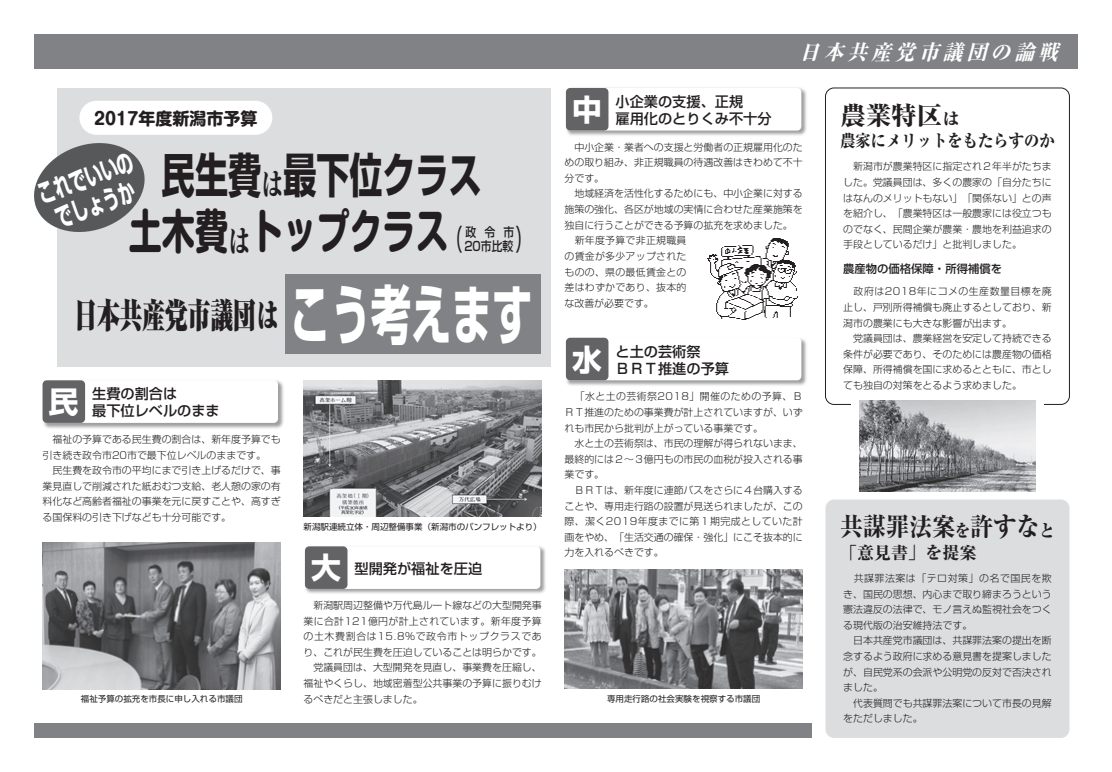
<style>
.page{position:relative;width:1112px;height:772px;background:#fff}
.page>*{position:absolute;margin:0;border:0;box-sizing:border-box;transform-origin:0 0}
.t1{font:700 47.3px "Shin Go Pro";color:#231f20;scale:.7 1}
.t2{font:700 47.3px "Shin M Go Pro";color:#231f20;scale:.7 1}
.t3{font:900 34px "Ryumin Pro";color:#231f20;scale:.67 1}
.t4{font:500 28.3px "Shin Go Pro";color:#231f20;scale:.5 1}
.t5{font:700 25.5px/28.3px "Shin Go Pro";color:#fff;text-align:center;scale:.65 1}
.t6{font:800 25.5px "Ryumin Pro";color:#231f20;scale:.9 1}
.t7{font:800 25.5px "Ryumin Pro";color:#231f20}
.t8{font:italic 800 21.1px "Ryumin Pro";color:#fff;scale:.94 1}
.t9{font:800 17px "Ryumin Pro";color:#231f20;scale:.9 1}
.t10{font:700 17px "Shin M Go Pro";color:#231f20}
.t11{font:800 17px "Ryumin Pro";color:#231f20}
.t12{font:500 14.2px/17px "Shin Go Pro";color:#231f20}
.t13{font:500 12.8px/14.2px "Shin Go Pro";color:#231f20;text-align:right;scale:.85 1}
.t14{font:500 11.3px "Shin Go Pro";color:#231f20}
.t15{font:300 9.9px/15.6px "Shin Go Pro";color:#231f20}
.t16{font:8.5px "Shin Go Pro";color:#231f20}
.s1{font-family:"Ryumin Pro";font-weight:800;font-size:31.5px}
.s2{font-family:"Shin Go Pro";font-weight:700;font-size:63.8px;color:#fff}
.s3{font-weight:700;font-size:29.8px;color:#fff}
.s4{font-size:17px}
</style>
<div class="page">
<div style="left:57px;top:88px;width:493px;height:278px;background:#dcdddf"></div>
<div style="left:79px;top:101px;width:193px;height:34px;background:#fff;border-radius:17px"></div>
<div style="left:825px;top:499px;width:244px;height:238px;background:#dcdddf;border-radius:9px"></div>
<div style="left:34px;top:34px;width:1043px;height:34px;background:#808285"></div>
<div style="left:34px;top:723px;width:777px;height:14px;background:#808285"></div>
<img style="left:43px;top:542px;width:238px;height:147px">
<img style="left:42px;top:380px;width:242px;height:49px">
<div style="left:43px;top:380px;width:235px;height:42px;background:#fff;border-radius:4px"></div>
<div style="left:43px;top:380px;width:42px;height:42px;background:#636366;border-radius:4px"></div>
<img style="left:304px;top:546px;width:242px;height:48px">
<div style="left:305px;top:546px;width:235px;height:42px;background:#fff;border-radius:4px"></div>
<div style="left:305px;top:546px;width:42px;height:42px;background:#636366;border-radius:4px"></div>
<img style="left:565px;top:87px;width:242px;height:49px">
<div style="left:566px;top:88px;width:235px;height:42px;background:#fff;border-radius:4px"></div>
<div style="left:566px;top:88px;width:42px;height:42px;background:#636366;border-radius:4px"></div>
<img style="left:565px;top:338px;width:242px;height:48px">
<div style="left:566px;top:337px;width:235px;height:43px;background:#fff;border-radius:4px"></div>
<div style="left:566px;top:337px;width:42px;height:43px;background:#636366;border-radius:4px"></div>
<img style="left:707px;top:238px;width:91px;height:82px">
<div style="left:824px;top:87px;width:245px;height:317px;border:1px solid #231f20;border-radius:9px"></div>
<img style="left:564px;top:569px;width:238px;height:118px">
<div style="left:850px;top:403px;width:193px;height:8px;background:#fff"></div>
<svg style="left:34px;top:143px;width:111px;height:89px"></svg>
<img style="left:303px;top:380px;width:238px;height:136px">
<img style="left:859px;top:400px;width:176px;height:90px">
<div style="left:285px;top:274px;width:255px;height:79px;background:#808285"></div>
<h3 class="t10" style="left:94px;top:105px;width:165px">2017年度新潟市予算</h3>
<h3 class="t5" style="left:33px;top:179px;width:155px;rotate:-20deg">これでいいのでしょうか</h3>
<h1 class="t1" style="left:129px;top:137px;width:506px">　民生費<span class="s1">は</span>最下位クラス</h1>
<h1 class="t2" style="left:129px;top:193px;width:458px">土木費<span class="s1">は</span>トップクラス</h1>
<p class="t13" style="left:453px;top:223px;width:73px">政令市　20市比較</p>
<h3 class="t4" style="left:515px;top:215px;width:30px">）</h3>
<h3 class="t4" style="left:448px;top:215px;width:30px">（</h3>
<h2 class="t3" style="left:74px;top:288px;width:685px">日本共産党市議団は<span class="s2">こう考えます</span></h2>
<h3 class="t12" style="left:49px;top:383px;width:172px;text-align:center">生費の割合は<br><sup>民</sup> 最下位レベルのまま</h3>
<p class="t15" style="left:43px;top:430px;width:240px">　福祉の予算である民生費の割合は、新年度予算でも引き続き政令市20市で最下位レベルのままです。<br>　民生費を政令市の平均にまで引き上げるだけで、事業見直しで削減された紙おむつ支給、老人憩の家の有料化など高齢者福祉の事業を元に戻すことや、高すぎる国保料の引き下げなども十分可能です。</p>
<p class="t16" style="left:81px;top:691px;width:163px">福祉予算の拡充を市長に申し入れる市議団</p>
<p class="t16" style="left:303px;top:519px;width:240px">新潟駅連続立体・周辺整備事業（新潟市のパンフレットより）</p>
<h3 class="t12" style="left:311px;top:558px;width:172px"><span class="s3">大</span> 型開発が福祉を圧迫</h3>
<p class="t15" style="left:303px;top:595px;width:240px;text-align:justify">　新潟駅周辺整備や万代島ルート線などの大型開発事業に合計121億円が計上されています。新年度予算の土木費割合は15.8％で政令市トップクラスであり、これが民生費を圧迫していることは明らかです。　党議員団は、大型開発を見直し、事業費を圧縮し、福祉やくらし、地域密着型公共事業の予算に振りむけるべきだと主張しました。</p>
<h3 class="t8" style="left:799px;top:35px;width:284px">日本共産党市議団の論戦</h3>
<h3 class="t12" style="left:572px;top:91px;width:201px;text-indent:43px">小企業の支援、正規<sup>中</sup> 雇用化のとりくみ不十分</h3>
<p class="t15" style="left:564px;top:138px;width:240px">　中小企業・業者への支援と労働者の正規雇用化のための取り組み、非正規職員の待遇改善はきわめて不十分です。<br>　地域経済を活性化するためにも、中小企業に対する施策の強化、各区が地域の実情に合わせた産業施策を独自に行うことができる予算の拡充を求めました。　新年度予算で非正規職員<br>の賃金が多少アップされた<br>ものの、県の最低賃金との<br>差はわずかであり、抜本的<br>な改善が必要です。</p>
<h3 class="t12" style="left:572px;top:341px;width:158px;text-indent:43px">と土の芸術祭<sup>水</sup> ＢＲＴ推進の予算</h3>
<p class="t15" style="left:564px;top:387px;width:240px">　「水と土の芸術祭2018」開催のための予算、Ｂ<br>ＲＴ推進のための事業費が計上されていますが、いずれも市民から批判が上がっている事業です。<br>　水と土の芸術祭は、市民の理解が得られないまま、最終的には２～３億円もの市民の血税が投入される事業です。<br>　ＢＲＴは、新年度に連節バスをさらに４台購入することや、専用走行路の設置が見送られましたが、この際、潔く2019年度までに第１期完成としていた計画をやめ、「生活交通の確保・強化」にこそ抜本的に力を入れるべきです。</p>
<p class="t16" style="left:607px;top:691px;width:155px">専用走行路の社会実験を視察する市議団</p>
<h3 class="t7" style="left:840px;top:95px;width:121px">農業特区<span class="s4">は</span></h3>
<h3 class="t9" style="left:840px;top:127px;width:240px">農家にメリットをもたらすのか</h3>
<p class="t15" style="left:843px;top:157px;width:210px;text-align:justify">　新潟市が農業特区に指定され２年半がたちました。党議員団は、多くの農家の「自分たちにはなんのメリットもない」「関係ない」との声を紹介し、「農業特区は一般農家には役立つものでなく、民間企業が農業・農地を利益追求の手段としているだけ」と批判しました。</p>
<p class="t14" style="left:843px;top:259px;width:160px">農産物の価格保障・所得補償を</p>
<p class="t15" style="left:843px;top:282px;width:210px">　政府は2018年にコメの生産数量目標を廃止し、戸別所得補償も廃止するとしており、新潟市の農業にも大きな影響が出ます。<br>　党議員団は、農業経営を安定して持続できる条件が必要であり、そのためには農産物の価格保障、所得補償を国に求めるとともに、市としても独自の対策をとるよう求めました。</p>
<h3 class="t6" style="left:840px;top:506px;width:240px">共謀罪法案<span class="s4">を</span>許すな<span class="s4">と</span></h3>
<h3 class="t11" style="left:840px;top:538px;width:138px">「意見書」を提案</h3>
<p class="t15" style="left:843px;top:568px;width:210px">　共謀罪法案は「テロ対策」の名で国民を欺き、国民の思想、内心まで取り締まろうという憲法違反の法律で、モノ言えぬ監視社会をつくる現代版の治安維持法です。<br>　日本共産党市議団は、共謀罪法案の提出を断念するよう政府に求める意見書を提案しましたが、自民党系の会派や公明党の反対で否決されました。<br>　代表質問でも共謀罪法案について市長の見解をただしました。</p>
</div>
